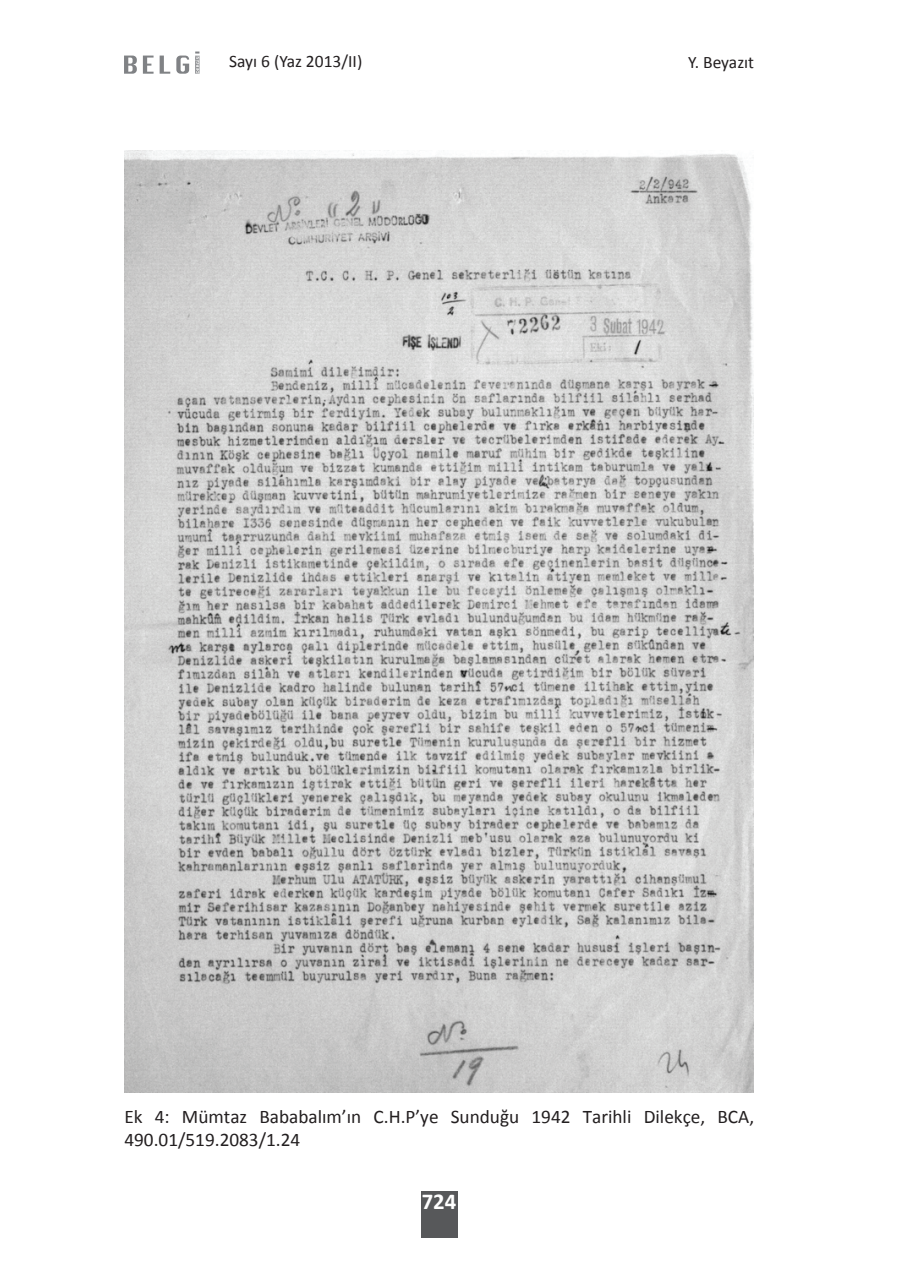
<style>
.page{position:relative;width:903px;height:1275px;background:#fff}
.page>*{position:absolute;margin:0;border:0;box-sizing:border-box;transform-origin:0 0}
.t1{font:700 22.75px "Calibri";color:#fff}
.t2{font:19.25px/23.1px "Calibri";color:#231f20}
.t3{font:17.5px "Calibri";color:#231f20}
</style>
<div class="page">
<svg style="left:124px;top:52px;width:75px;height:22px"></svg>
<div style="left:421px;top:1191px;width:36px;height:47px;background:#57585a"></div>
<img style="left:124px;top:150px;width:630px;height:943px">
<p class="t3" style="left:229px;top:51px;width:135px">Sayı 6 (Yaz 2013/II)</p>
<p class="t3" style="left:688px;top:51px;width:67px">Y. Beyazıt</p>
<p class="t2" style="left:124px;top:1105px;width:631px">Ek 4: Mümtaz Bababalım’ın C.H.P’ye Sunduğu 1942 Tarihli Dilekçe, BCA,<br>490.01/519.2083/1.24</p>
<p class="t1" style="left:422px;top:1186px;width:36px">724</p>
</div>
